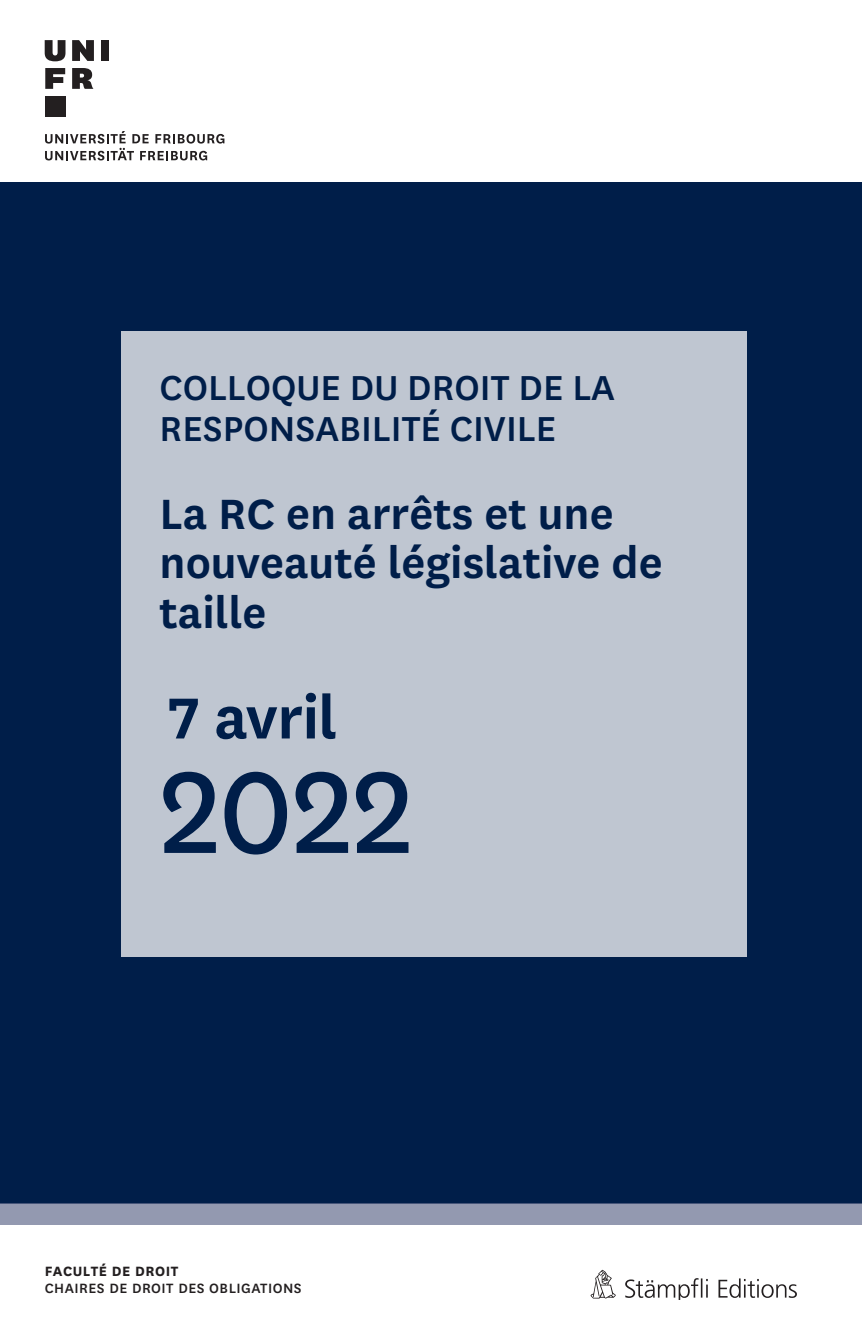
<style>
.page{position:relative;width:862px;height:1340px;background:#fff}
.page>*{position:absolute;margin:0;border:0;box-sizing:border-box;transform-origin:0 0}
.t1{font:135px "National Uni Fr";color:#001e49}
.t2{font:600 67.5px "National Uni Fr";letter-spacing:-.01em;color:#001e49}
.t3{font:600 49.5px/49.5px "National Uni Fr";color:#001e49}
.t4{font:500 40.5px/40.5px "National Uni Fr";color:#001e49}
.Fakultät{font:500 15.75px "National Uni Fr";letter-spacing:.03em;color:#231f20}
.Universität{font:700 15.75px "National Uni Fr";letter-spacing:.03em;color:#231f20}
</style>
<div class="page">
<div style="left:0;top:182px;width:861px;height:1021px;background:#001e49"></div>
<svg style="left:45px;top:131px;width:179px;height:29px"></svg>
<svg style="left:45px;top:40px;width:20px;height:21px"></svg>
<svg style="left:72px;top:40px;width:22px;height:21px"></svg>
<div style="left:101px;top:40px;width:8px;height:21px;background:#231f20"></div>
<svg style="left:45px;top:68px;width:20px;height:21px"></svg>
<div style="left:45px;top:96px;width:20px;height:21px;background:#231f20"></div>
<svg style="left:72px;top:68px;width:21px;height:21px"></svg>
<div style="left:0;top:1203px;width:861px;height:21px;background:#9399b0"></div>
<div style="left:121px;top:332px;width:625px;height:625px;background:#bfc6d1"></div>
<svg style="left:590px;top:1269px;width:25px;height:29px"></svg>
<svg style="left:625px;top:1278px;width:82px;height:21px"></svg>
<svg style="left:718px;top:1278px;width:78px;height:19px"></svg>
<p class="t4" style="left:159px;top:365px;width:456px">COLLOQUE DU DROIT DE LA<br>RESPONSABILITÉ CIVILE</p>
<p class="t3" style="left:159px;top:485px;width:504px">La RC en arrêts et une nouveauté législative de taille</p>
<h2 class="t2" style="left:168px;top:671px;width:170px">7 avril</h2>
<h1 class="t1" style="left:159px;top:721px;width:255px">2022</h1>
<p class="Universität" style="left:45px;top:1260px;width:135px">FACULTÉ DE DROIT</p>
<p class="Fakultät" style="left:45px;top:1277px;width:258px">CHAIRES DE DROIT DES OBLIGATIONS</p>
</div>
